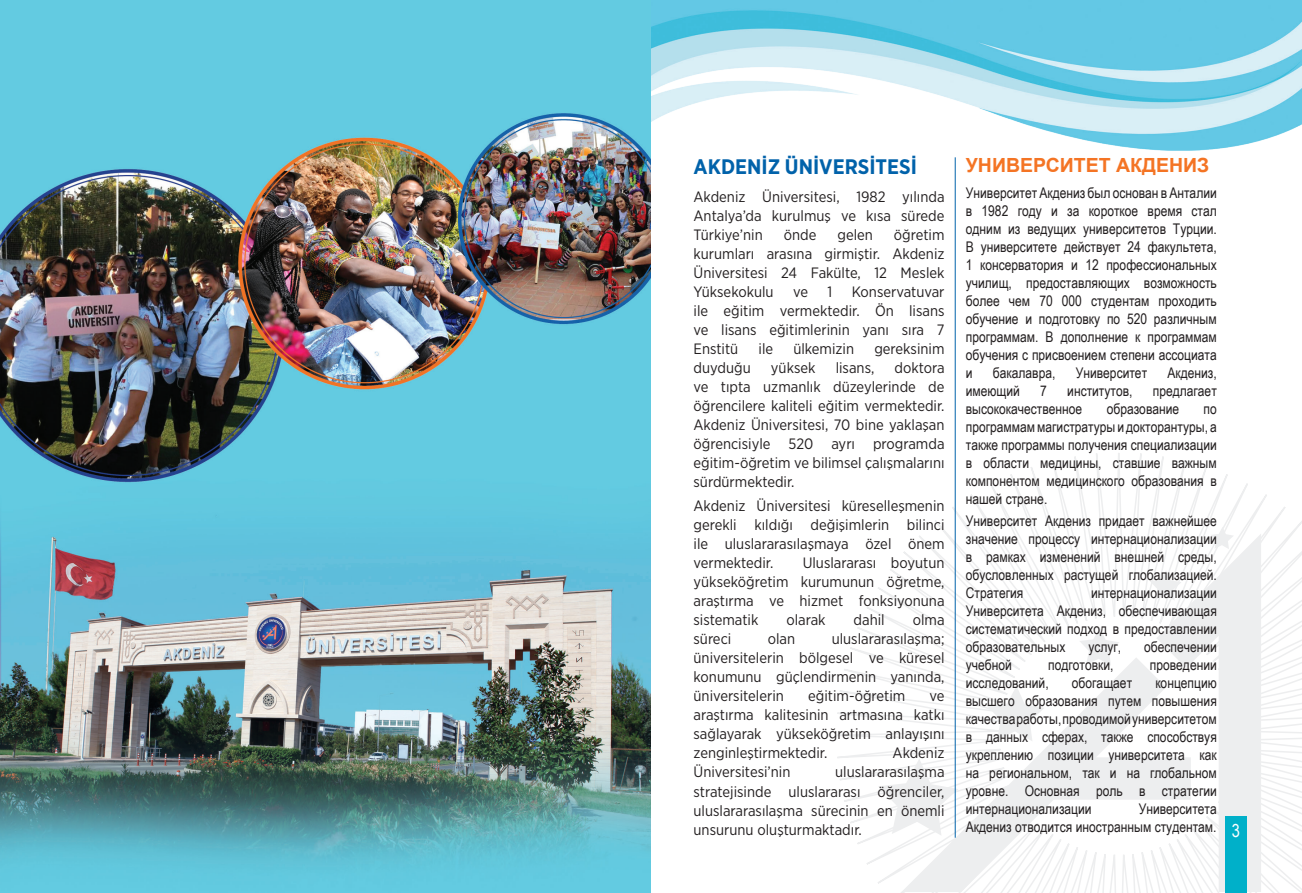
<style>
.page{position:relative;width:1302px;height:893px;background:#fff}
.page>*{position:absolute;margin:0;border:0;box-sizing:border-box;transform-origin:0 0}
.t1{font:700 21px "Gotham Narrow";color:#0162aa}
.t2{font:700 19.5px "Arial";color:#f47424}
.t3{font:18px "Arial Narrow";color:#fff}
.t4{font:15px/19px "Gotham Narrow";color:#231f20;text-align:justify}
.t5{font:14.7px/18px "Arial Narrow";color:#231f20;text-align:justify}
</style>
<div class="page">
<svg style="left:836px;top:451px;width:465px;height:442px"></svg>
<svg style="left:901px;top:657px;width:248px;height:235px"></svg>
<svg style="left:878px;top:758px;width:80px;height:78px"></svg>
<svg style="left:986px;top:686px;width:58px;height:55px"></svg>
<svg style="left:1079px;top:627px;width:40px;height:39px"></svg>
<svg style="left:1149px;top:527px;width:111px;height:365px"></svg>
<img style="left:651px;top:0;width:650px;height:170px">
<div style="left:1225px;top:816px;width:21px;height:77px;background:#00b0c9"></div>
<hr style="left:954px;top:157px;width:1px;height:681px;background:#0162aa">
<img style="left:0;top:0;width:651px;height:893px">
<h1 class="t1" style="left:693px;top:153px;width:225px">AKDENİZ ÜNİVERSİTESİ</h1>
<p class="t4" style="left:693px;top:187px;width:252px">Akdeniz Üniversitesi, 1982 yılında Antalya’da kurulmuş ve kısa sürede Türkiye’nin</p>
<p class="t4" style="left:783px;top:225px;width:34px">önde</p>
<p class="t4" style="left:837px;top:225px;width:37px">gelen</p>
<p class="t4" style="left:693px;top:225px;width:252px;text-indent:200px">öğretim kurumları arasına girmiştir. Akdeniz Üniversitesi 24 Fakülte, 12 Meslek Yüksekokulu</p>
<p class="t4" style="left:793px;top:282px;width:16px">ve</p>
<p class="t4" style="left:827px;top:282px;width:6px">1</p>
<p class="t4" style="left:693px;top:282px;width:252px;text-indent:158px">Konservatuvar ile eğitim vermektedir. Ön lisans ve lisans eğitimlerinin yanı sıra 7<br>Enstitü</p>
<p class="t4" style="left:758px;top:339px;width:16px">ile</p>
<p class="t4" style="left:793px;top:339px;width:62px">ülkemizin</p>
<p class="t4" style="left:874px;top:339px;width:72px">gereksinim</p>
<p class="t4" style="left:693px;top:358px;width:252px;text-indent:201px">doktora ve tıpta uzmanlık düzeylerinde de öğrencilere kaliteli eğitim vermektedir.<br>Akdeniz Üniversitesi, 70 bine yaklaşan öğrencisiyle 520 ayrı programda eğitim-öğretim ve bilimsel çalışmalarını sürdürmektedir.</p>
<p class="t4" style="left:693px;top:496px;width:252px">Akdeniz Üniversitesi küreselleşmenin gerekli kıldığı değişimlerin bilinci ile uluslararasılaşmaya özel önem vermektedir.</p>
<p class="t4" style="left:693px;top:358px;width:59px">duyduğu</p>
<p class="t4" style="left:770px;top:358px;width:46px">yüksek</p>
<p class="t4" style="left:835px;top:358px;width:40px">lisans,</p>
<p class="t4" style="left:693px;top:553px;width:252px;text-indent:109px">Uluslararası boyutun yükseköğretim kurumunun öğretme, araştırma ve hizmet fonksiyonuna sistematik</p>
<p class="t4" style="left:786px;top:610px;width:41px">olarak</p>
<p class="t4" style="left:853px;top:610px;width:33px">dahil</p>
<p class="t4" style="left:912px;top:610px;width:33px">olma</p>
<p class="t4" style="left:693px;top:629px;width:39px">süreci</p>
<p class="t4" style="left:767px;top:629px;width:29px">olan</p>
<p class="t4" style="left:693px;top:629px;width:252px;text-indent:138px">uluslararasılaşma; üniversitelerin bölgesel ve küresel konumunu güçlendirmenin yanında, üniversitelerin</p>
<p class="t4" style="left:808px;top:686px;width:99px">eğitim-öğretim</p>
<p class="t4" style="left:693px;top:686px;width:252px;text-indent:236px">ve araştırma kalitesinin artmasına katkı sağlayarak yükseköğretim anlayışını zenginleştirmektedir.</p>
<p class="t4" style="left:892px;top:743px;width:54px">Akdeniz</p>
<p class="t4" style="left:693px;top:762px;width:98px">Üniversitesi’nin</p>
<p class="t4" style="left:693px;top:762px;width:252px;text-indent:142px">uluslararasılaşma stratejisinde uluslararası öğrenciler, uluslararasılaşma sürecinin en önemli unsurunu oluşturmaktadır.</p>
<h2 class="t2" style="left:965px;top:151px;width:245px">УНИВЕРСИТЕТ АКДЕНИЗ</h2>
<p class="t5" style="left:965px;top:183px;width:252px">Университет Акдениз был основан в Анталии в 1982 году и за короткое время стал одним из ведущих университетов Турции.<br>В университете действует 24 факультета, 1 консерватория и 12 профессиональных училищ, предоставляющих возможность более чем 70 000 студентам проходить обучение и подготовку по 520 различным программам. В дополнение к программам обучения с присвоением степени ассоциата и</p>
<p class="t5" style="left:992px;top:363px;width:64px">бакалавра,</p>
<p class="t5" style="left:1075px;top:363px;width:73px">Университет</p>
<p class="t5" style="left:1167px;top:363px;width:51px">Акдениз,</p>
<p class="t5" style="left:965px;top:381px;width:56px">имеющий</p>
<p class="t5" style="left:1040px;top:381px;width:8px">7</p>
<p class="t5" style="left:1067px;top:381px;width:67px">институтов,</p>
<p class="t5" style="left:1152px;top:381px;width:66px">предлагает</p>
<p class="t5" style="left:965px;top:399px;width:118px">высококачественное</p>
<p class="t5" style="left:1106px;top:399px;width:74px">образование</p>
<p class="t5" style="left:965px;top:399px;width:252px;text-indent:238px">по программам магистратуры и докторантуры, а также программы получения специализации в области медицины, ставшие важным компонентом медицинского образования в нашей стране.</p>
<p class="t5" style="left:965px;top:511px;width:252px">Университет Акдениз придает важнейшее значение процессу интернационализации в рамках изменений внешней среды, обусловленных растущей глобализацией.<br>Стратегия</p>
<p class="t5" style="left:965px;top:583px;width:252px;text-indent:125px">интернационализации Университета Акдениз, обеспечивающая систематический подход в предоставлении образовательных</p>
<p class="t5" style="left:1088px;top:637px;width:34px">услуг,</p>
<p class="t5" style="left:1143px;top:637px;width:74px">обеспечении</p>
<p class="t5" style="left:965px;top:655px;width:47px">учебной</p>
<p class="t5" style="left:1047px;top:655px;width:67px">подготовки,</p>
<p class="t5" style="left:1149px;top:655px;width:68px">проведении</p>
<p class="t5" style="left:965px;top:673px;width:84px">исследований,</p>
<p class="t5" style="left:1071px;top:673px;width:62px">обогащает</p>
<p class="t5" style="left:965px;top:673px;width:252px;text-indent:189px">концепцию высшего образования путем повышения качества работы, проводимой университетом в данных сферах, также способствуя укреплению позиции университета как на региональном, так и на глобальном уровне. Основная роль в стратегии интернационализации</p>
<p class="t5" style="left:965px;top:799px;width:252px;text-align:right">Университета<br>Акдениз отводится иностранным студентам.</p>
<p class="t3" style="left:1231px;top:818px;width:10px">3</p>
</div>
